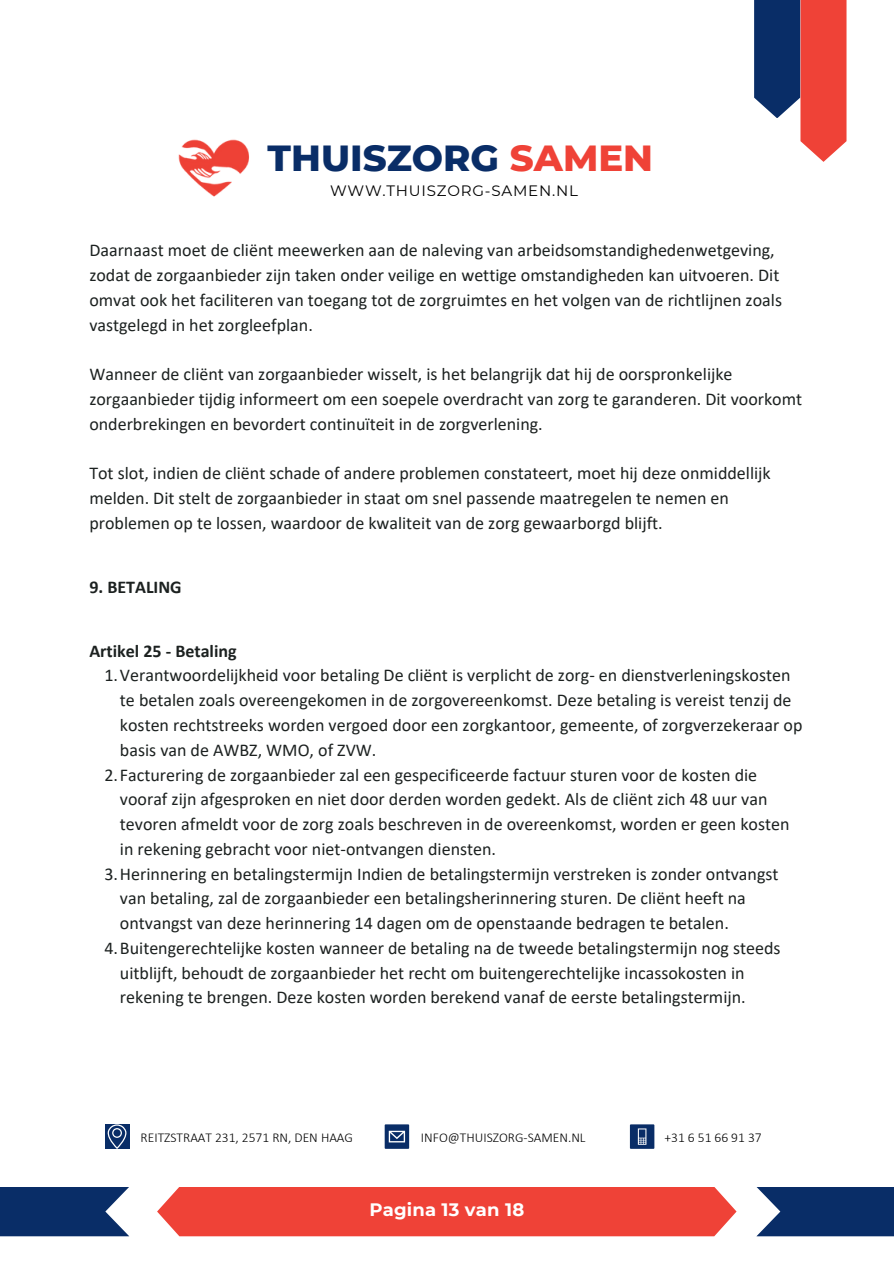
<style>
.page{position:relative;width:894px;height:1264px;background:#fff}
.page>*{position:absolute;margin:0;border:0;box-sizing:border-box;transform-origin:0 0}
.t1{font:800 37.05px "Montserrat";color:#092d67}
.t2{font:18px/24.8px "Calibri";color:#1c2120}
.t3{font:700 18px "Calibri";color:#1c2120}
.t4{font:700 18px "Montserrat";letter-spacing:.01em;color:#fff}
.t5{font:15px "Montserrat";letter-spacing:.05em;color:#000}
.t6{font:300 13.5px "Calibri";color:#000}
.s1{color:#ef4237}
</style>
<div class="page">
<div style="left:629px;top:1124px;width:25px;height:24px;background:#092d67"></div>
<svg style="left:637px;top:1128px;width:9px;height:16px"></svg>
<div style="left:384px;top:1124px;width:25px;height:24px;background:#092d67"></div>
<svg style="left:388px;top:1130px;width:17px;height:12px"></svg>
<div style="left:157px;top:1187px;width:579px;height:49px;background:#ef4237"></div>
<div style="left:0;top:1186px;width:129px;height:50px;background:#092d67"></div>
<div style="left:756px;top:1186px;width:137px;height:50px;background:#092d67"></div>
<svg style="left:800px;top:0;width:46px;height:162px;background:#ef4f45"></svg>
<div style="left:753px;top:0;width:46px;height:118px;background:#092d67"></div>
<img style="left:178px;top:139px;width:72px;height:58px">
<div style="left:105px;top:1124px;width:24px;height:24px;background:#092d67"></div>
<svg style="left:108px;top:1124px;width:18px;height:24px"></svg>
<h3 class="t1" style="left:267px;top:135px;width:387px">THUISZORG <span class="s1">SAMEN</span></h3>
<p class="t5" style="left:330px;top:181px;width:249px">WWW.THUISZORG-SAMEN.NL</p>
<p class="t2" style="left:89px;top:239px;width:694px">Daarnaast moet de cliënt meewerken aan de naleving van arbeidsomstandighedenwetgeving, zodat de zorgaanbieder zijn taken onder veilige en wettige omstandigheden kan uitvoeren. Dit omvat ook het faciliteren van toegang tot de zorgruimtes en het volgen van de richtlijnen zoals vastgelegd in het zorgleefplan.</p>
<h5 class="t2" style="left:89px;top:363px;width:714px">Wanneer de cliënt van zorgaanbieder wisselt, is het belangrijk dat hij de oorspronkelijke zorgaanbieder tijdig informeert om een soepele overdracht van zorg te garanderen. Dit voorkomt onderbrekingen en bevordert continuïteit in de zorgverlening.</h5>
<h4 class="t2" style="left:89px;top:462px;width:682px">Tot slot, indien de cliënt schade of andere problemen constateert, moet hij deze onmiddellijk melden. Dit stelt de zorgaanbieder in staat om snel passende maatregelen te nemen en problemen op te lossen, waardoor de kwaliteit van de zorg gewaarborgd blijft.</h4>
<p class="t3" style="left:89px;top:579px;width:94px">9. BETALING</p>
<p class="t3" style="left:89px;top:643px;width:149px">Artikel 25 - Betaling</p>
<p class="t2" style="left:120px;top:664px;width:683px;text-indent:-15px">1.Verantwoordelijkheid voor betaling De cliënt is verplicht de zorg- en dienstverleningskosten te betalen zoals overeengekomen in de zorgovereenkomst. Deze betaling is vereist tenzij de kosten rechtstreeks worden vergoed door een zorgkantoor, gemeente, of zorgverzekeraar op basis van de AWBZ, WMO, of ZVW.</p>
<p class="t2" style="left:120px;top:763px;width:671px;text-indent:-15px">2.Facturering de zorgaanbieder zal een gespecificeerde factuur sturen voor de kosten die vooraf zijn afgesproken en niet door derden worden gedekt. Als de cliënt zich 48 uur van tevoren afmeldt voor de zorg zoals beschreven in de overeenkomst, worden er geen kosten in rekening gebracht voor niet-ontvangen diensten.</p>
<p class="t2" style="left:120px;top:862px;width:660px;text-indent:-15px">3.Herinnering en betalingstermijn Indien de betalingstermijn verstreken is zonder ontvangst van betaling, zal de zorgaanbieder een betalingsherinnering sturen. De cliënt heeft na ontvangst van deze herinnering 14 dagen om de openstaande bedragen te betalen.</p>
<p class="t2" style="left:120px;top:937px;width:662px;text-indent:-15px">4.Buitengerechtelijke kosten wanneer de betaling na de tweede betalingstermijn nog steeds uitblijft, behoudt de zorgaanbieder het recht om buitengerechtelijke incassokosten in rekening te brengen. Deze kosten worden berekend vanaf de eerste betalingstermijn.</p>
<h4 class="t6" style="left:141px;top:1131px;width:214px">REITZSTRAAT 231, 2571 RN, DEN HAAG</h4>
<h4 class="t6" style="left:421px;top:1131px;width:166px">INFO@THUISZORG-SAMEN.NL</h4>
<h2 class="t6" style="left:664px;top:1131px;width:99px">+31 6 51 66 91 37</h2>
<p class="t4" style="left:369px;top:1198px;width:156px">Pagina 13 van 18</p>
</div>
